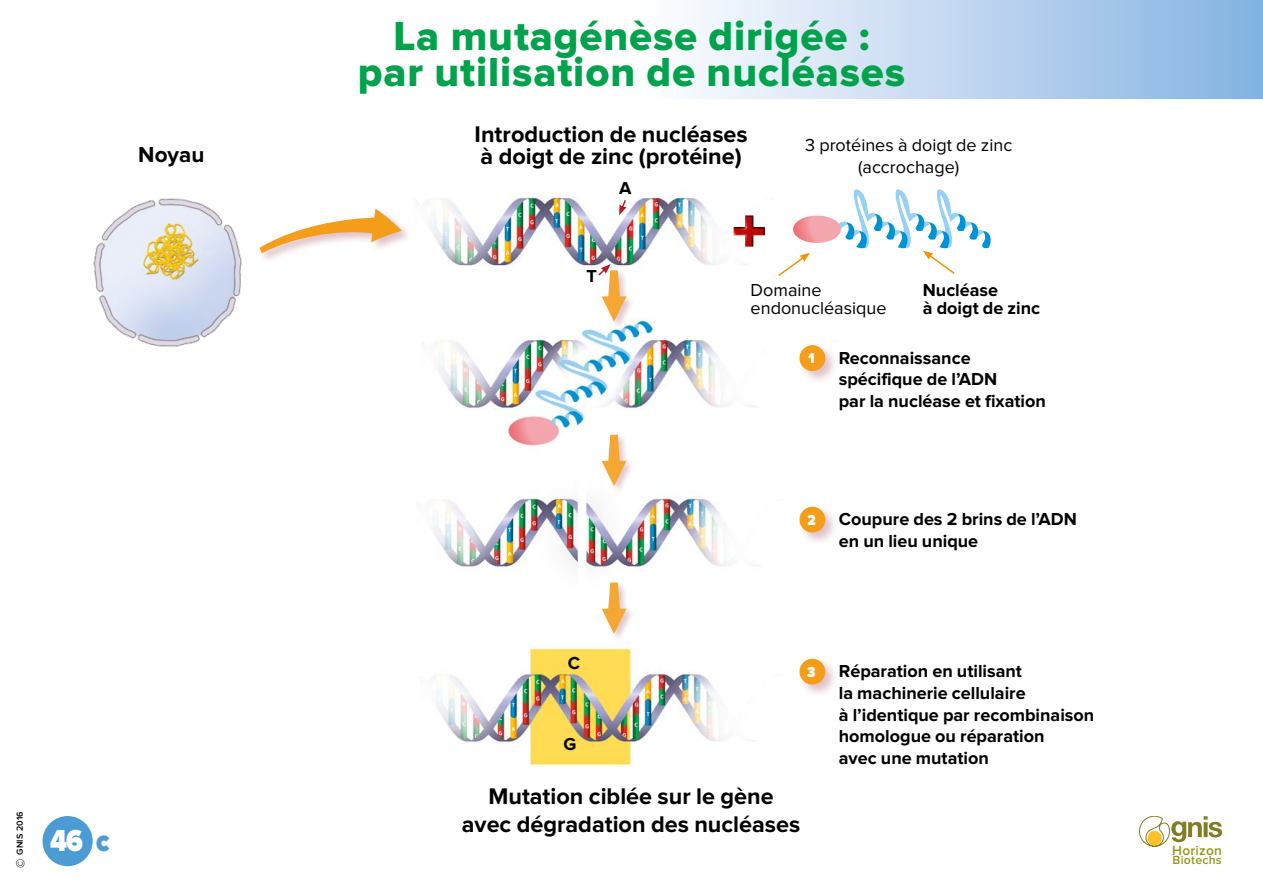
<style>
.page{position:relative;width:1263px;height:893px;background:#fff}
.page>*{position:absolute;margin:0;border:0;box-sizing:border-box;transform-origin:0 0}
.t1{font:42px/36px "Proxima Nova Extrabld";letter-spacing:.02em;color:#00a24c;text-align:center}
.t2{font:900 31.5px "Proxima Nova";color:#fff;scale:.85 1}
.t3{font:700 23.4px/22.5px "Proxima Nova";color:#000}
.t4{font:700 22.5px "Proxima Nova";color:#000}
.t5{font:700 18px/21.6px "Proxima Nova";color:#000}
.t6{font:18px/21.6px "Proxima Nova";color:#000;text-align:center}
.t7{font:900 15px "Proxima Nova";color:#fff;scale:.9 1}
.t8{font:600 13.8px "Proxima Nova";letter-spacing:.02em;color:#939718}
.t9{font:600 12.15px "Proxima Nova";letter-spacing:.02em;color:#939718}
.t10{font:600 9px "Proxima Nova";letter-spacing:.02em;color:#000}
.s1{font-size:12px}
.s2{color:#4b9bd5}
</style>
<div class="page">
<svg style="left:1139px;top:816px;width:83px;height:30px"></svg>
<div style="left:1147px;top:831px;width:15px;height:14px;background:#fcc229;border-radius:50%"></div>
<img style="left:430px;top:192px;width:328px;height:575px">
<div style="left:798px;top:343px;width:41px;height:42px;background:#87162b;opacity:.3"></div>
<div style="left:799px;top:345px;width:26px;height:26px;background:#f49d1a;border-radius:50%"></div>
<div style="left:798px;top:505px;width:41px;height:42px;background:#87162b;opacity:.3"></div>
<div style="left:799px;top:507px;width:26px;height:26px;background:#f49d1a;border-radius:50%"></div>
<div style="left:798px;top:657px;width:41px;height:42px;background:#87162b;opacity:.3"></div>
<div style="left:799px;top:659px;width:26px;height:26px;background:#f49d1a;border-radius:50%"></div>
<img style="left:734px;top:215px;width:31px;height:32px">
<div style="left:601px;top:269px;width:34px;height:62px;background:#87162b;opacity:.3"></div>
<div style="left:601px;top:433px;width:34px;height:62px;background:#87162b;opacity:.3"></div>
<svg style="left:602px;top:435px;width:24px;height:51px"></svg>
<div style="left:601px;top:581px;width:34px;height:62px;background:#87162b;opacity:.3"></div>
<svg style="left:602px;top:583px;width:24px;height:51px"></svg>
<svg style="left:619px;top:198px;width:8px;height:17px"></svg>
<svg style="left:597px;top:264px;width:29px;height:58px"></svg>
<svg style="left:778px;top:189px;width:213px;height:87px"></svg>
<div style="left:42px;top:815px;width:51px;height:52px;background:#4b9bd5;border-radius:50%"></div>
<div style="left:41px;top:814px;width:53px;height:54px;border:2px solid #fff;border-radius:50%"></div>
<svg style="left:695px;top:0;width:568px;height:99px;background:#bdd5ef"></svg>
<img style="left:93px;top:198px;width:149px;height:149px">
<div style="left:258px;top:207px;width:155px;height:58px;background:#87162b;opacity:.3"></div>
<svg style="left:259px;top:209px;width:143px;height:44px"></svg>
<p class="t4" style="left:138px;top:144px;width:68px">Noyau</p>
<p class="t10" style="left:16px;top:868px;width:58px;rotate:-90deg"><span class="s1">©</span> GNIS 2016</p>
<h2 class="t2" style="left:50px;top:826px;width:72px">46 <span class="s2">c</span></h2>
<h1 class="t1" style="left:358px;top:20px;width:549px">La mutagénèse dirigée : par utilisation de nucléases</h1>
<p class="t3" style="left:475px;top:124px;width:275px">Introduction de nucléases à doigt de zinc (protéine)</p>
<p class="t6" style="left:805px;top:135px;width:209px">3 protéines à doigt de zinc (accrochage)</p>
<p class="t5" style="left:619px;top:178px;width:14px">A</p>
<p class="t5" style="left:586px;top:266px;width:12px">T</p>
<p class="t5" style="left:568px;top:653px;width:14px">C</p>
<p class="t5" style="left:563px;top:734px;width:14px">G</p>
<p class="t6" style="left:751px;top:282px;width:137px;line-height:18px;text-align:left">Domaine endonucléasique</p>
<p class="t5" style="left:923px;top:282px;width:119px;line-height:18px">Nucléase<br>à doigt de zinc</p>
<p class="t7" style="left:808px;top:351px;width:9px">1</p>
<p class="t5" style="left:839px;top:348px;width:209px">Reconnaissance spécifique de l’ADN<br>par la nucléase et fixation</p>
<p class="t7" style="left:807px;top:513px;width:11px">2</p>
<p class="t5" style="left:839px;top:509px;width:240px">Coupure des 2 brins de l’ADN en un lieu unique</p>
<p class="t7" style="left:807px;top:665px;width:11px">3</p>
<p class="t5" style="left:839px;top:661px;width:257px">Réparation en utilisant<br>la machinerie cellulaire<br>à l’identique par recombinaison homologue ou réparation<br>avec une mutation</p>
<p class="t3" style="left:462px;top:783px;width:340px;line-height:28.2px;text-align:center">Mutation ciblée sur le gène avec dégradation des nucléases</p>
<p class="t8" style="left:1172px;top:844px;width:51px">Horizon</p>
<p class="t9" style="left:1172px;top:854px;width:51px">Biotechs</p>
</div>
